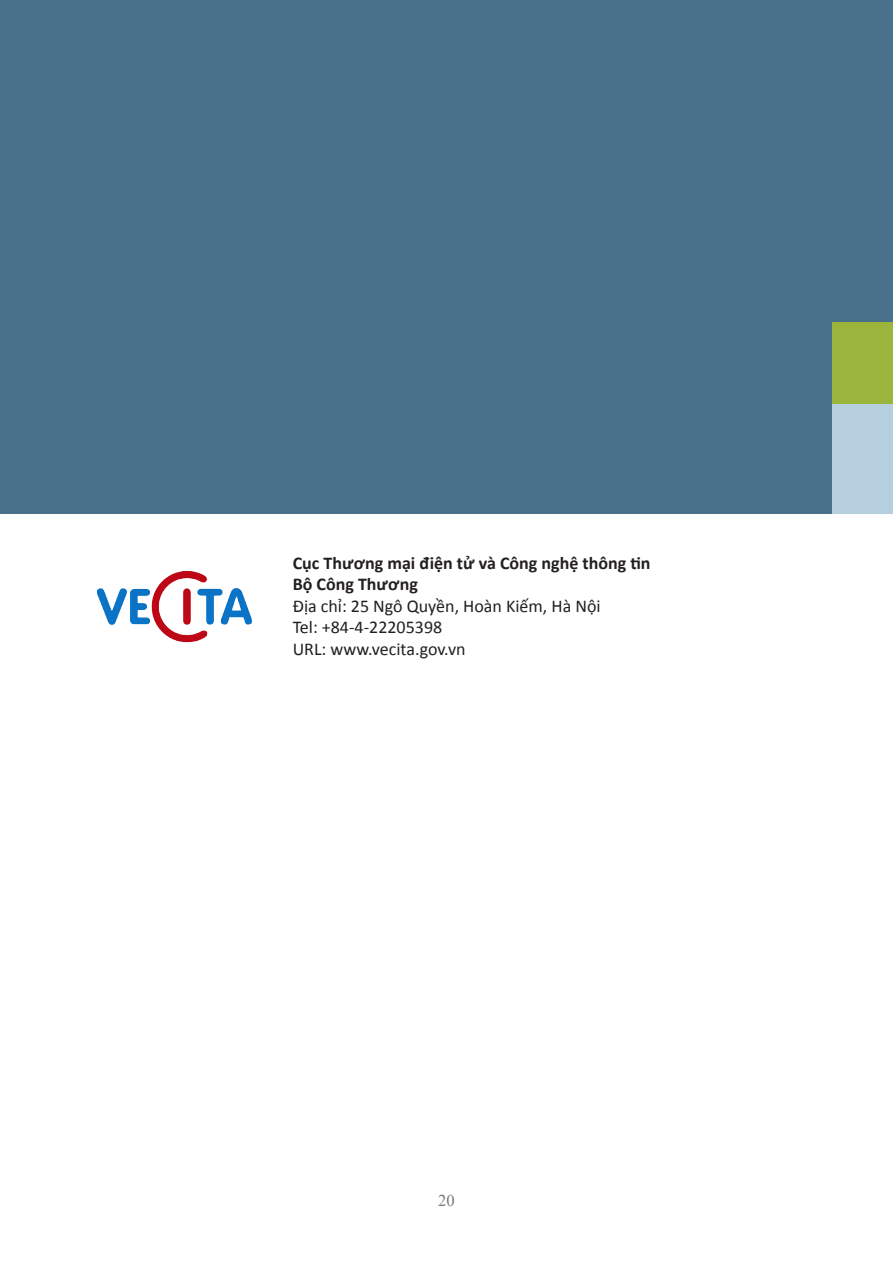
<style>
.page{position:relative;width:893px;height:1263px;background:#fff}
.page>*{position:absolute;margin:0;border:0;box-sizing:border-box;transform-origin:0 0}
.t1{font:18px "Calibri";color:#231f20}
.t2{font:700 18px "Calibri";color:#231f20}
.t3{font:16.5px "Times New Roman";color:#76787b}
</style>
<div class="page">
<div style="left:0;top:0;width:893px;height:513px;background:#4a718b"></div>
<div style="left:833px;top:404px;width:60px;height:109px;background:#b6cfde"></div>
<div style="left:833px;top:323px;width:60px;height:81px;background:#9bb43b"></div>
<img style="left:96px;top:570px;width:156px;height:73px">
<p class="t2" style="left:293px;top:550px;width:359px">Cục Thương mại điện tử và Công nghệ thông tin</p>
<p class="t2" style="left:293px;top:571px;width:127px">Bộ Công Thương</p>
<p class="t1" style="left:293px;top:593px;width:309px">Địa chỉ: 25 Ngô Quyền, Hoàn Kiếm, Hà Nội</p>
<p class="t1" style="left:293px;top:615px;width:151px">Tel: +84-4-22205398</p>
<p class="t1" style="left:293px;top:636px;width:174px">URL: www.vecita.gov.vn</p>
<p class="t3" style="left:438px;top:1189px;width:18px">20</p>
</div>
